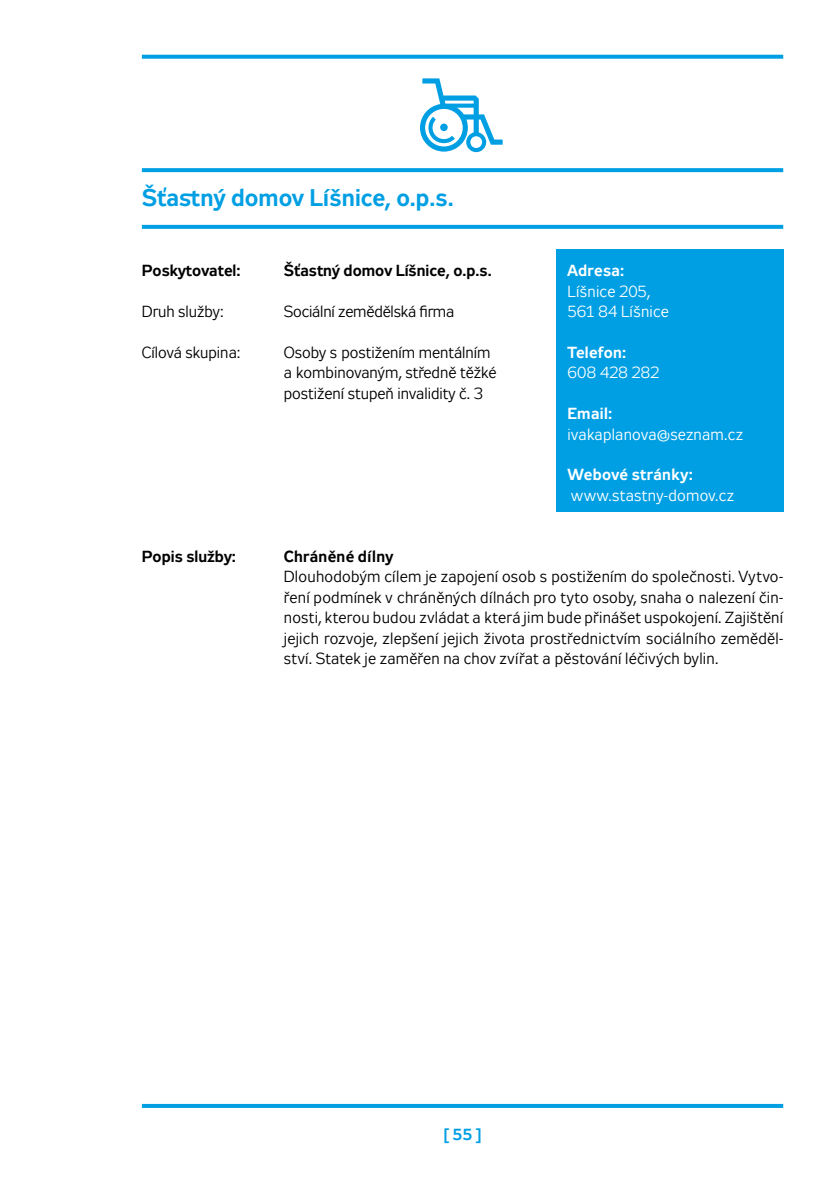
<style>
.page{position:relative;width:840px;height:1191px;background:#fff}
.page>*{position:absolute;margin:0;border:0;box-sizing:border-box;transform-origin:0 0}
.t1{font:700 24px "Zeppelin 31";color:#009fe3}
.t2{font:16px/20.4px "Zeppelin 31";color:#000}
.t3{font:16px/20.4px "Zeppelin 31";letter-spacing:.015em;color:#fff}
.t4{font:700 16px "Zeppelin 31";color:#000}
.t5{font:700 16px "Zeppelin 31";letter-spacing:.02em;color:#fff}
.t6{font:700 16px "Zeppelin 31";letter-spacing:.02em;color:#000}
.t7{font:700 16px "Zeppelin 31";color:#009fe3}
</style>
<div class="page">
<svg style="left:420px;top:78px;width:82px;height:74px"></svg>
<svg style="left:142px;top:225px;width:640px;height:4px;background:#09a2e3"></svg>
<svg style="left:142px;top:168px;width:640px;height:4px;background:#08a2e3"></svg>
<svg style="left:142px;top:55px;width:640px;height:4px;background:#12a5e4"></svg>
<svg style="left:142px;top:1104px;width:640px;height:4px;background:#04a0e3"></svg>
<div style="left:556px;top:249px;width:226px;height:263px;background:#009fe3"></div>
<h1 class="t1" style="left:142px;top:185px;width:313px">Šťastný domov Líšnice, o.p.s.</h1>
<p class="t4" style="left:142px;top:262px;width:100px">Poskytovatel:</p>
<p class="t2" style="left:142px;top:303px;width:83px">Druh služby:</p>
<p class="t2" style="left:142px;top:343px;width:100px">Cílová skupina:</p>
<p class="t4" style="left:283px;top:262px;width:209px">Šťastný domov Líšnice, o.p.s.</p>
<p class="t2" style="left:283px;top:303px;width:172px">Sociální zemědělská firma</p>
<p class="t2" style="left:283px;top:343px;width:214px">Osoby s postižením mentálním a kombinovaným, středně těžké postižení stupeň invalidity č. 3</p>
<p class="t5" style="left:567px;top:262px;width:58px">Adresa:</p>
<p class="t3" style="left:567px;top:282px;width:103px">Líšnice 205,<br>561 84 Líšnice</p>
<p class="t5" style="left:567px;top:343px;width:60px">Telefon:</p>
<p class="t3" style="left:567px;top:364px;width:93px">608 428 282</p>
<p class="t5" style="left:567px;top:404px;width:46px">Email:</p>
<p class="t3" style="left:567px;top:425px;width:177px">ivakaplanova@seznam.cz</p>
<p class="t5" style="left:567px;top:466px;width:127px">Webové stránky:</p>
<p class="t3" style="left:571px;top:486px;width:164px">www.stastny-domov.cz</p>
<p class="t4" style="left:142px;top:547px;width:96px">Popis služby:</p>
<p class="t6" style="left:283px;top:547px;width:111px">Chráněné dílny</p>
<p class="t2" style="left:283px;top:568px;width:500px;text-align:justify">Dlouhodobým cílem je zapojení osob s postižením do společnosti. Vytvo&shy;ření podmínek v chráněných dílnách pro tyto osoby, snaha o nalezení čin&shy;nosti, kterou budou zvládat a která jim bude přinášet uspokojení. Zajištění jejich rozvoje, zlepšení jejich života prostřednictvím sociálního zeměděl&shy;ství. Statek je zaměřen na chov zvířat a pěstování léčivých bylin.</p>
<p class="t7" style="left:443px;top:1125px;width:40px">[ 55 ]</p>
</div>
